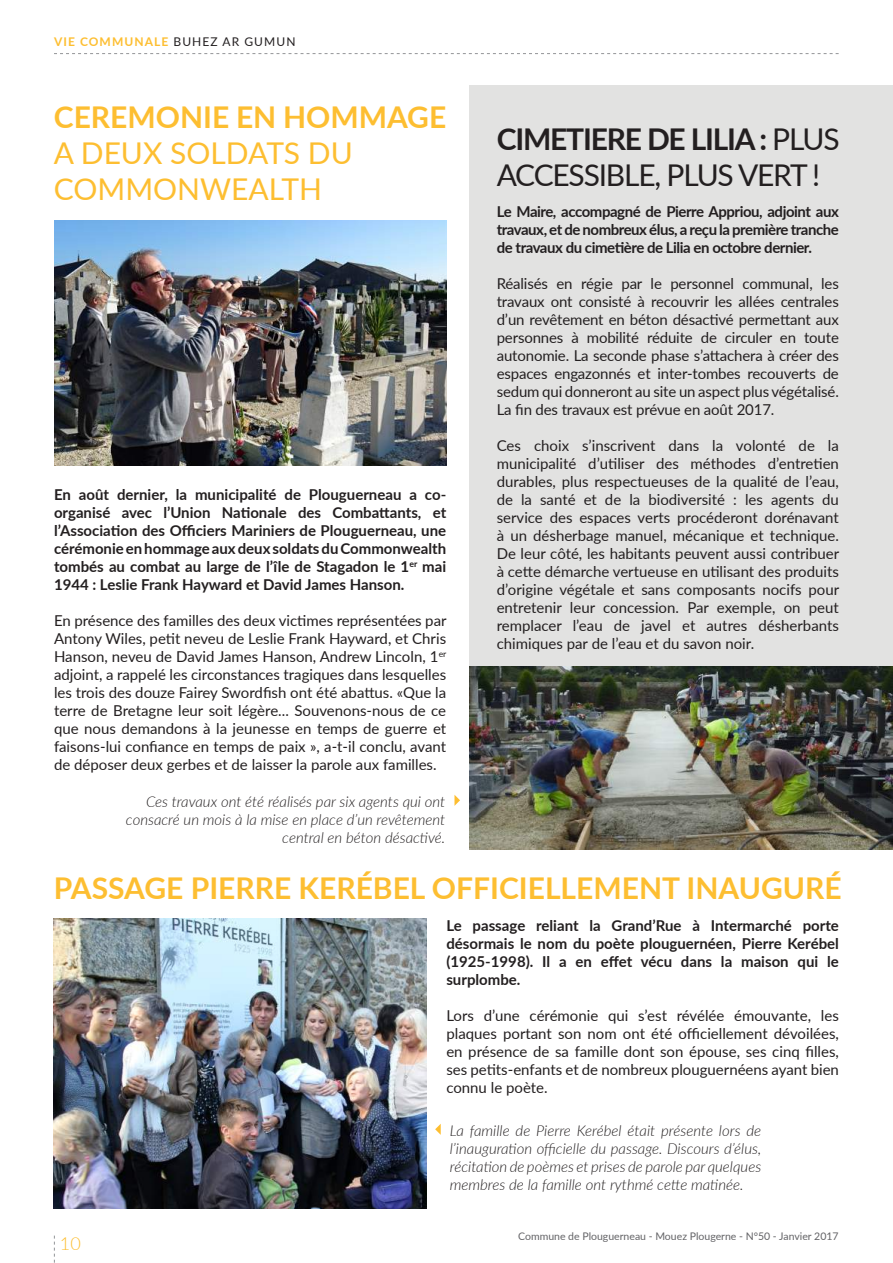
<style>
.page{position:relative;width:893px;height:1263px;background:#fff}
.page>*{position:absolute;margin:0;border:0;box-sizing:border-box;transform-origin:0 0}
.t1{font:700 30px "Lato";color:#fdbe31}
.t2{font:30px/36px "Lato";letter-spacing:-.04em;color:#231f20}
.t3{font:30px/36px "Lato";color:#fdbe31}
.t4{font:300 18px "Lato";color:#fdbe31}
.t5{font:15px/18px "Lato";color:#231f20;text-align:justify}
.t6{font:700 15px/18px "Lato";color:#231f20;text-align:justify}
.t7{font:italic 300 15px/18px "Lato";color:#231f20;text-align:justify}
.t8{font:700 12px "Lato";letter-spacing:.09em;color:#fdbe31}
.t9{font:10.5px "Lato";color:#636366}
.s1{font-weight:400;color:#231f20}
.s2{font-weight:700}
</style>
<div class="page">
<svg style="left:54px;top:53px;width:785px;height:1px"></svg>
<svg style="left:54px;top:1235px;width:1px;height:28px"></svg>
<img style="left:54px;top:220px;width:392px;height:246px">
<img style="left:54px;top:918px;width:372px;height:291px">
<svg style="left:435px;top:1124px;width:6px;height:11px"></svg>
<svg style="left:454px;top:795px;width:6px;height:11px"></svg>
<div style="left:469px;top:85px;width:424px;height:597px;background:#e2e2e1"></div>
<hr style="left:892px;top:85px;width:1px;height:309px;background:#fdbe31">
<img style="left:469px;top:667px;width:424px;height:183px">
<p class="t8" style="left:54px;top:33px;width:243px">VIE COMMUNALE <span class="s1">BUHEZ AR GUMUN</span></p>
<h1 class="t1" style="left:54px;top:95px;width:394px">CEREMONIE EN HOMMAGE</h1>
<h1 class="t3" style="left:54px;top:134px;width:300px">A DEUX SOLDATS DU<br>COMMONWEALTH</h1>
<p class="t6" style="left:54px;top:485px;width:394px">En août dernier, la municipalité de Plouguerneau a co&shy;organisé avec l’Union Nationale des Combattants, et l’Association des Officiers Mariniers de Plouguerneau, une cérémonie en hommage aux deux soldats du Commonwealth tombés au combat au large de l’île de Stagadon le 1<sup>er</sup> mai 1944 : Leslie Frank Hayward et David James Hanson.</p>
<p class="t5" style="left:54px;top:611px;width:394px">En présence des familles des deux victimes représentées par Antony Wiles, petit neveu de Leslie Frank Hayward, et Chris Hanson, neveu de David James Hanson, Andrew Lincoln, 1<sup>er </sup>adjoint, a rappelé les circonstances tragiques dans lesquelles les trois des douze Fairey Swordfish ont été abattus. «Que la terre de Bretagne leur soit légère... Souvenons-nous de ce que nous demandons à la jeunesse en temps de guerre et faisons-lui confiance en temps de paix », a-t-il conclu, avant de déposer deux gerbes et de laisser la parole aux familles.</p>
<p class="t7" style="left:126px;top:792px;width:321px;text-align:right">Ces travaux ont été réalisés par six agents qui ont consacré un mois à la mise en place d’un revêtement central en béton désactivé.</p>
<h1 class="t2" style="left:497px;top:120px;width:344px"><span class="s2">CIMETIERE DE LILIA :</span> PLUS<br>ACCESSIBLE, PLUS VERT !</h1>
<p class="t6" style="left:497px;top:202px;width:344px">Le Maire, accompagné de Pierre Appriou, adjoint aux travaux, et de nombreux élus, a reçu la première tranche de travaux du cimetière de Lilia en octobre dernier.</p>
<p class="t5" style="left:497px;top:274px;width:344px">Réalisés en régie par le personnel communal, les travaux ont consisté à recouvrir les allées centrales d’un revêtement en béton désactivé permettant aux personnes à mobilité réduite de circuler en toute autonomie. La seconde phase s’attachera à créer des espaces engazonnés et inter-tombes recouverts de sedum qui donneront au site un aspect plus végétalisé.<br>La fin des travaux est prévue en août 2017.</p>
<p class="t5" style="left:497px;top:436px;width:344px">Ces choix s’inscrivent dans la volonté de la municipalité d’utiliser des méthodes d’entretien durables, plus respectueuses de la qualité de l’eau, de la santé et de la biodiversité : les agents du service des espaces verts procéderont dorénavant à un désherbage manuel, mécanique et technique.<br>De leur côté, les habitants peuvent aussi contribuer à cette démarche vertueuse en utilisant des produits d’origine végétale et sans composants nocifs pour entretenir leur concession. Par exemple, on peut remplacer l’eau de javel et autres désherbants chimiques par de l’eau et du savon noir.</p>
<h1 class="t1" style="left:54px;top:866px;width:789px">PASSAGE PIERRE KERÉBEL OFFICIELLEMENT INAUGURÉ</h1>
<p class="t6" style="left:446px;top:915px;width:394px">Le passage reliant la Grand’Rue à Intermarché porte désormais le nom du poète plouguernéen, Pierre Kerébel (1925-1998). Il a en effet vécu dans la maison qui le surplombe.</p>
<p class="t5" style="left:446px;top:1005px;width:394px">Lors d’une cérémonie qui s’est révélée émouvante, les plaques portant son nom ont été officiellement dévoilées, en présence de sa famille dont son épouse, ses cinq filles, ses petits-enfants et de nombreux plouguernéens ayant bien connu le poète.</p>
<p class="t7" style="left:450px;top:1121px;width:313px">La famille de Pierre Kerébel était présente lors de l’inauguration officielle du passage. Discours d’élus, récitation de poèmes et prises de parole par quelques membres de la famille ont rythmé cette matinée.</p>
<p class="t4" style="left:60px;top:1231px;width:22px">10</p>
<p class="t9" style="left:518px;top:1228px;width:322px">Commune de Plouguerneau - Mouez Plougerne - N°50 - Janvier 2017</p>
</div>
